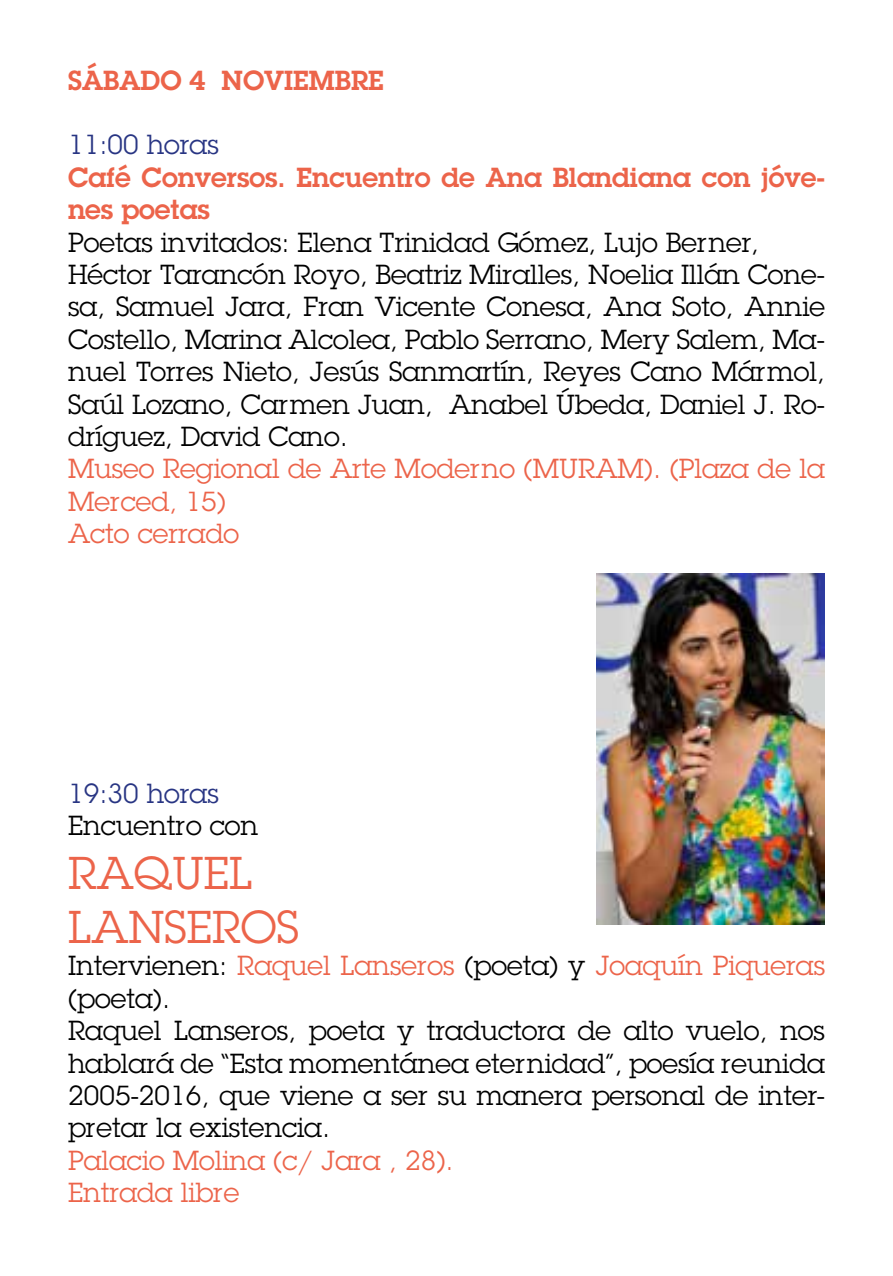
<style>
.page{position:relative;width:893px;height:1276px;background:#fff}
.page>*{position:absolute;margin:0;border:0;box-sizing:border-box;transform-origin:0 0}
.t1{font:45px/54px "Lubalin Graph";color:#ec644a}
.t2{font:27px/32.4px "Lubalin Graph";color:#000}
.t3{font:27px/32.4px "Lubalin Graph";color:#ec644a}
.t4{font:600 27px/32.4px "Lubalin Graph";color:#ec644a}
.t5{font:27px "Lubalin Graph";color:#283583}
.s1{color:#ec644a}
</style>
<div class="page">
<img style="left:597px;top:573px;width:228px;height:351px">
<p class="t4" style="left:68px;top:63px;width:317px">SÁBADO 4 NOVIEMBRE</p>
<p class="t5" style="left:68px;top:128px;width:152px">11:00 horas</p>
<p class="t4" style="left:68px;top:161px;width:758px">Café Conversos. Encuentro de Ana Blandiana con jóve&shy;nes poetas</p>
<p class="t2" style="left:68px;top:225px;width:758px">Poetas invitados: Elena Trinidad Gómez, Lujo Berner, Héctor Tarancón Royo, Beatriz Miralles, Noelia Illán Cone&shy;sa, Samuel Jara, Fran Vicente Conesa, Ana Soto, Annie Costello, Marina Alcolea, Pablo Serrano, Mery Salem, Ma&shy;nuel Torres Nieto, Jesús Sanmartín, Reyes Cano Mármol, Saúl Lozano, Carmen Juan, Anabel Úbeda, Daniel J. Ro&shy;dríguez, David Cano.</p>
<p class="t3" style="left:68px;top:452px;width:758px">Museo Regional de Arte Moderno (MURAM). (Plaza de la<br>Merced, 15)<br>Acto cerrado</p>
<p class="t5" style="left:68px;top:776px;width:152px">19:30 horas</p>
<p class="t2" style="left:68px;top:809px;width:192px">Encuentro con</p>
<h1 class="t1" style="left:68px;top:845px;width:233px">RAQUEL<br>LANSEROS</h1>
<p class="t2" style="left:68px;top:949px;width:758px">Intervienen: <span class="s1">Raquel Lanseros</span> (poeta) y <span class="s1">Joaquín Piqueras </span>(poeta).<br>Raquel Lanseros, poeta y traductora de alto vuelo, nos hablará de “Esta momentánea eternidad”, poesía reunida 2005-2016, que viene a ser su manera personal de inter&shy;pretar la existencia.</p>
<p class="t3" style="left:68px;top:1143px;width:387px">Palacio Molina (c/ Jara , 28).<br>Entrada libre</p>
</div>
